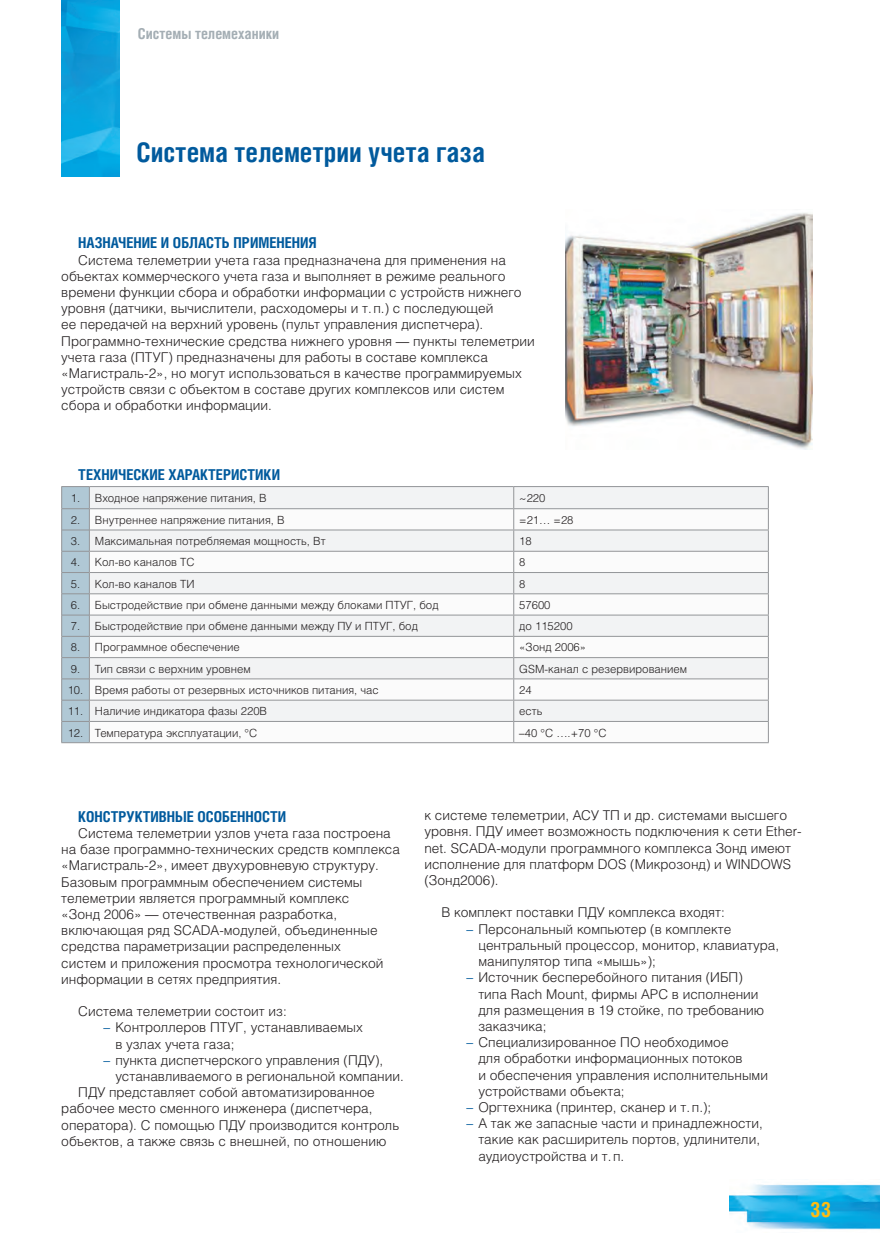
<style>
.page{position:relative;width:880px;height:1250px;background:#fff}
.page>*{position:absolute;margin:0;border:0;box-sizing:border-box;transform-origin:0 0}
.ГЛАВА{font:700 27px "Helios Cond";color:#015a9d}
.синий_заголовок{font:700 21px "Helios Cond";color:#fdbc12}
.синий_заголовок-2{font:700 15px "Helios Cond";color:#015a9d}
.t1{font:700 15px "Helios Cond";color:#a4aeb4}
.основной_текст_9{font:300 13.5px/16.2px "Helios";color:#231f20}
.Текст_в_таблицах{font:300 11.25px "Helios";color:#231f20}
.s1{color:#015a9d}
</style>
<div class="page">
<img style="left:729px;top:1184px;width:150px;height:46px">
<img style="left:61px;top:0;width:58px;height:176px">
<img style="left:566px;top:213px;width:246px;height:236px">
<div style="left:90px;top:487px;width:677px;height:21px;background:#f2f3f4"></div>
<svg style="left:90px;top:509px;width:677px;height:233px"></svg>
<hr style="left:90px;top:486px;width:423px;height:1px;background:#939598">
<hr style="left:90px;top:508px;width:423px;height:1px;background:#939598">
<hr style="left:90px;top:529px;width:423px;height:1px;background:#939598">
<hr style="left:90px;top:551px;width:423px;height:1px;background:#939598">
<hr style="left:90px;top:572px;width:423px;height:1px;background:#939598">
<hr style="left:90px;top:593px;width:423px;height:1px;background:#939598">
<hr style="left:90px;top:614px;width:423px;height:1px;background:#939598">
<hr style="left:90px;top:636px;width:423px;height:1px;background:#939598">
<hr style="left:90px;top:657px;width:423px;height:1px;background:#939598">
<hr style="left:513px;top:486px;width:255px;height:1px;background:#939598">
<hr style="left:513px;top:508px;width:255px;height:1px;background:#939598">
<hr style="left:513px;top:529px;width:255px;height:1px;background:#939598">
<hr style="left:513px;top:551px;width:255px;height:1px;background:#939598">
<hr style="left:513px;top:572px;width:255px;height:1px;background:#939598">
<hr style="left:513px;top:593px;width:255px;height:1px;background:#939598">
<hr style="left:513px;top:614px;width:255px;height:1px;background:#939598">
<hr style="left:513px;top:636px;width:255px;height:1px;background:#939598">
<hr style="left:513px;top:657px;width:255px;height:1px;background:#939598">
<hr style="left:90px;top:678px;width:423px;height:1px;background:#939598">
<hr style="left:513px;top:678px;width:255px;height:1px;background:#939598">
<hr style="left:90px;top:699px;width:423px;height:1px;background:#939598">
<hr style="left:513px;top:699px;width:255px;height:1px;background:#939598">
<hr style="left:90px;top:721px;width:423px;height:1px;background:#939598">
<hr style="left:513px;top:721px;width:255px;height:1px;background:#939598">
<svg style="left:513px;top:487px;width:1px;height:255px"></svg>
<svg style="left:767px;top:487px;width:1px;height:255px"></svg>
<hr style="left:90px;top:742px;width:423px;height:1px;background:#939598">
<hr style="left:513px;top:742px;width:255px;height:1px;background:#939598">
<svg style="left:61px;top:486px;width:29px;height:257px;background:#adc2ce"></svg>
<p class="t1" style="left:138px;top:25px;width:143px">Системы телемеханики</p>
<p class="ГЛАВА" style="left:136px;top:136px;width:350px">Система телеметрии учета газа</p>
<p class="синий_заголовок-2" style="left:78px;top:234px;width:240px">НАЗНАЧЕНИЕ И ОБЛАСТЬ ПРИМЕНЕНИЯ</p>
<p class="основной_текст_9" style="left:61px;top:251px;width:475px;text-indent:17px">Система телеметрии учета газа предназначена для применения на объектах коммерческого учета газа и выполняет в режиме реального времени функции сбора и обработки информации с устройств нижнего уровня (датчики, вычислители, расходомеры и т.п.) с последующей<br>ее передачей на верхний уровень (пульт управления диспетчера).<br>Программно-технические средства нижнего уровня — пункты телеметрии учета газа (ПТУГ) предназначены для работы в составе комплекса «Магистраль-2», но могут использоваться в качестве программируемых устройств связи с объектом в составе других комплексов или систем сбора и обработки информации.</p>
<p class="синий_заголовок-2" style="left:78px;top:466px;width:203px">ТЕХНИЧЕСКИЕ ХАРАКТЕРИСТИКИ</p>
<p class="Текст_в_таблицах" style="left:71px;top:491px;width:11px">1.</p>
<p class="Текст_в_таблицах" style="left:95px;top:491px;width:173px">Входное напряжение питания, В</p>
<p class="Текст_в_таблицах" style="left:519px;top:491px;width:28px">~220</p>
<p class="Текст_в_таблицах" style="left:71px;top:513px;width:11px">2.</p>
<p class="Текст_в_таблицах" style="left:95px;top:513px;width:191px">Внутреннее напряжение питания, В</p>
<p class="Текст_в_таблицах" style="left:519px;top:513px;width:56px">=21… =28</p>
<p class="Текст_в_таблицах" style="left:71px;top:534px;width:11px">3.</p>
<p class="Текст_в_таблицах" style="left:95px;top:534px;width:232px">Максимальная потребляемая мощность, Вт</p>
<p class="Текст_в_таблицах" style="left:519px;top:534px;width:14px">18</p>
<p class="Текст_в_таблицах" style="left:71px;top:555px;width:11px">4.</p>
<p class="Текст_в_таблицах" style="left:95px;top:555px;width:101px">Кол-во каналов ТС</p>
<p class="Текст_в_таблицах" style="left:519px;top:555px;width:8px">8</p>
<p class="Текст_в_таблицах" style="left:71px;top:577px;width:11px">5.</p>
<p class="Текст_в_таблицах" style="left:95px;top:577px;width:101px">Кол-во каналов ТИ</p>
<p class="Текст_в_таблицах" style="left:519px;top:577px;width:8px">8</p>
<p class="Текст_в_таблицах" style="left:71px;top:598px;width:11px">6.</p>
<p class="Текст_в_таблицах" style="left:95px;top:598px;width:345px">Быстродействие при обмене данными между блоками ПТУГ, бод</p>
<p class="Текст_в_таблицах" style="left:519px;top:598px;width:33px">57600</p>
<p class="Текст_в_таблицах" style="left:71px;top:619px;width:11px">7.</p>
<p class="Текст_в_таблицах" style="left:95px;top:619px;width:324px">Быстродействие при обмене данными между ПУ и ПТУГ, бод</p>
<p class="Текст_в_таблицах" style="left:519px;top:619px;width:55px">до 115200</p>
<p class="Текст_в_таблицах" style="left:71px;top:640px;width:11px">8.</p>
<p class="Текст_в_таблицах" style="left:95px;top:640px;width:146px">Программное обеспечение</p>
<p class="Текст_в_таблицах" style="left:519px;top:640px;width:68px">«Зонд 2006»</p>
<p class="Текст_в_таблицах" style="left:71px;top:662px;width:11px">9.</p>
<p class="Текст_в_таблицах" style="left:95px;top:662px;width:157px">Тип связи с верхним уровнем</p>
<p class="Текст_в_таблицах" style="left:519px;top:662px;width:169px">GSM-канал с резервированием</p>
<p class="Текст_в_таблицах" style="left:68px;top:683px;width:17px">10.</p>
<p class="Текст_в_таблицах" style="left:95px;top:683px;width:285px">Время работы от резервных источников питания, час</p>
<p class="Текст_в_таблицах" style="left:519px;top:683px;width:14px">24</p>
<p class="Текст_в_таблицах" style="left:68px;top:704px;width:17px">11.</p>
<p class="Текст_в_таблицах" style="left:95px;top:704px;width:174px">Наличие индикатора фазы 220В</p>
<p class="Текст_в_таблицах" style="left:519px;top:704px;width:25px">есть</p>
<p class="Текст_в_таблицах" style="left:68px;top:725px;width:17px">12.</p>
<p class="Текст_в_таблицах" style="left:95px;top:725px;width:164px">Температура эксплуатации, °С</p>
<p class="Текст_в_таблицах" style="left:519px;top:725px;width:89px">–40 °С ….+70 °С</p>
<p class="синий_заголовок-2" style="left:78px;top:807px;width:209px">КОНСТРУКТИВНЫЕ ОСОБЕННОСТИ</p>
<p class="основной_текст_9" style="left:61px;top:824px;width:340px;text-indent:17px">Система телеметрии узлов учета газа построена на базе программно-технических средств комплекса «Магистраль-2», имеет двухуровневую структуру.<br>Базовым программным обеспечением системы телеметрии является программный комплекс<br>«Зонд 2006» — отечественная разработка, включающая ряд SCADA-модулей, объединенные средства параметризации распределенных<br>систем и приложения просмотра технологической информации в сетях предприятия.</p>
<p class="основной_текст_9" style="left:78px;top:1003px;width:210px">Система телеметрии состоит из:</p>
<p class="основной_текст_9" style="left:115px;top:1019px;width:249px;text-indent:-12px"><span class="s1">–</span> Контроллеров ПТУГ, устанавливаемых в узлах учета газа;</p>
<p class="основной_текст_9" style="left:115px;top:1051px;width:290px;text-indent:-12px"><span class="s1">–</span> пункта диспетчерского управления (ПДУ), устанавливаемого в региональной компании.</p>
<p class="основной_текст_9" style="left:61px;top:1084px;width:339px;text-indent:17px">ПДУ представляет собой автоматизированное рабочее место сменного инженера (диспетчера, оператора). С помощью ПДУ производится контроль объектов, а также связь с внешней, по отношению</p>
<p class="основной_текст_9" style="left:424px;top:807px;width:379px">к системе телеметрии, АСУ ТП и др. системами высшего уровня. ПДУ имеет возможность подключения к сети Ether&shy;net. SCADA-модули программного комплекса Зонд имеют исполнение для платформ DOS (Микрозонд) и WINDOWS (Зонд2006).</p>
<p class="основной_текст_9" style="left:441px;top:904px;width:285px">В комплект поставки ПДУ комплекса входят:</p>
<p class="основной_текст_9" style="left:478px;top:920px;width:302px;text-indent:-12px"><span class="s1">–</span> Персональный компьютер (в комплекте центральный процессор, монитор, клавиатура, манипулятор типа «мышь»);</p>
<p class="основной_текст_9" style="left:478px;top:969px;width:287px;text-indent:-12px"><span class="s1">–</span> Источник бесперебойного питания (ИБП) типа Rach Mount, фирмы АРС в исполнении для размещения в 19 стойке, по требованию заказчика;</p>
<p class="основной_текст_9" style="left:478px;top:1033px;width:291px;text-indent:-12px"><span class="s1">–</span> Специализированное ПО необходимое<br>для обработки информационных потоков<br>и обеспечения управления исполнительными устройствами объекта;</p>
<p class="основной_текст_9" style="left:466px;top:1098px;width:246px"><span class="s1">–</span> Оргтехника (принтер, сканер и т.п.);</p>
<p class="основной_текст_9" style="left:478px;top:1114px;width:286px;text-indent:-12px"><span class="s1">–</span> А так же запасные части и принадлежности, такие как расширитель портов, удлинители, аудиоустройства и т.п.</p>
<p class="синий_заголовок" style="left:810px;top:1196px;width:23px">33</p>
</div>
